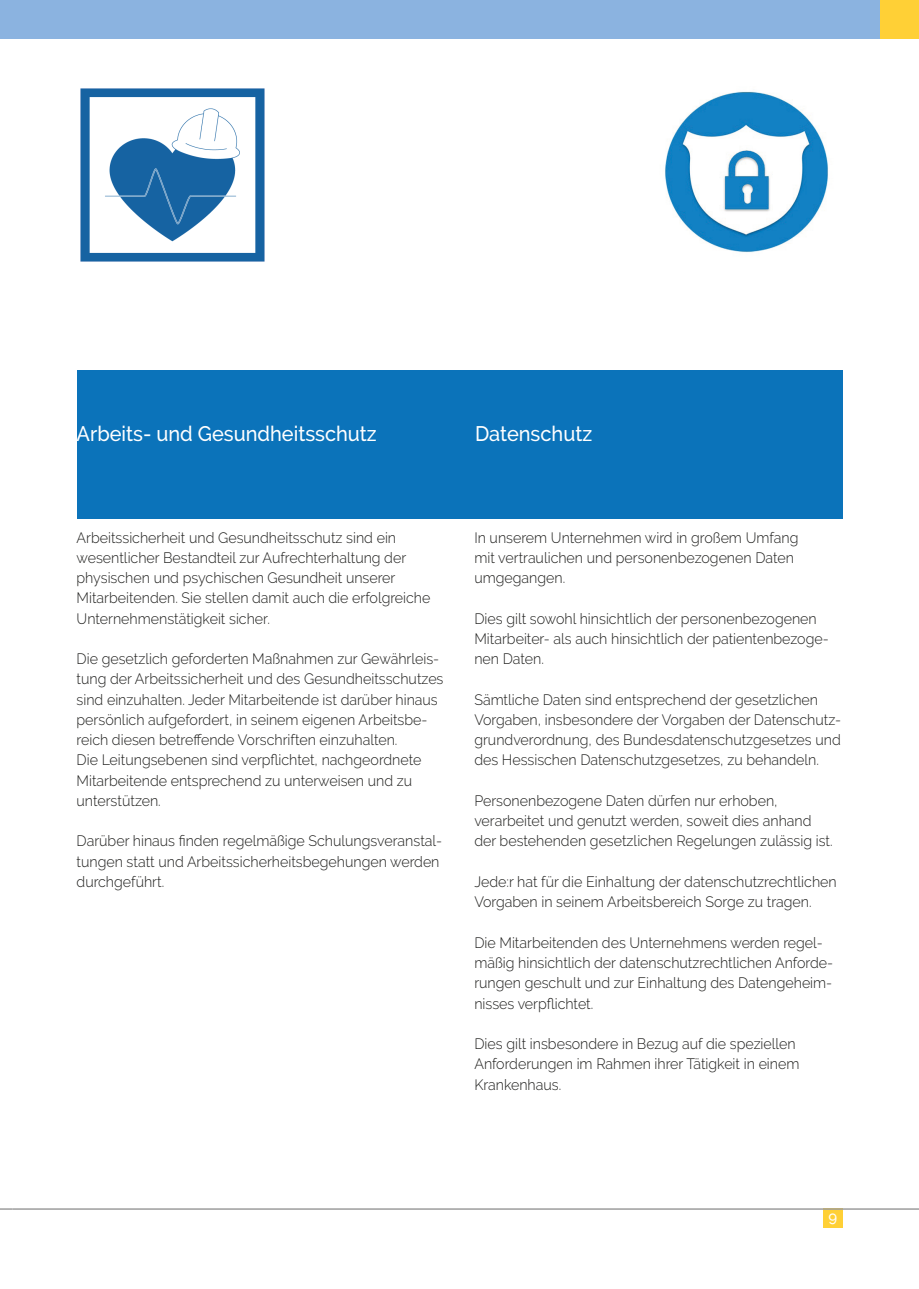
<style>
.page{position:relative;width:919px;height:1289px;background:#fff}
.page>*{position:absolute;margin:0;border:0;box-sizing:border-box;transform-origin:0 0}
.t1{font:500 21px "Raleway";color:#fff;scale:.95 1}
.t2{font:300 15px/20.2px "Raleway";color:#1d1d1b;scale:.95 1}
.t3{font:500 15px "Raleway";color:#fff}
</style>
<div class="page">
<div style="left:77px;top:370px;width:765px;height:148px;background:#0b73ba"></div>
<img style="left:80px;top:88px;width:184px;height:173px">
<img style="left:665px;top:91px;width:163px;height:162px">
<div style="left:13px;top:0;width:867px;height:38px;background:#8bb3e0"></div>
<div style="left:880px;top:0;width:38px;height:38px;background:#ffd036"></div>
<div style="left:823px;top:1208px;width:19px;height:19px;background:#ffd036"></div>
<hr style="left:13px;top:1208px;width:905px;height:1px;background:#9d9d9d">
<div style="left:0;top:0;width:13px;height:38px;background:#8bb3e0"></div>
<svg style="left:0;top:1208px;width:13px;height:1px"></svg>
<h1 class="t1" style="left:77px;top:422px;width:317px">Arbeits- und Gesundheitsschutz</h1>
<h1 class="t1" style="left:475px;top:422px;width:125px">Datenschutz</h1>
<p class="t2" style="left:77px;top:527px;width:374px">Arbeitssicherheit und Gesundheitsschutz sind ein wesentlicher Bestandteil zur Aufrechterhaltung der physischen und psychischen Gesundheit unserer Mitarbeitenden. Sie stellen damit auch die erfolgreiche Unternehmenstätigkeit sicher.</p>
<p class="t2" style="left:77px;top:648px;width:388px">Die gesetzlich geforderten Maßnahmen zur Gewährleis&shy;tung der Arbeitssicherheit und des Gesundheitsschutzes sind einzuhalten. Jeder Mitarbeitende ist darüber hinaus persönlich aufgefordert, in seinem eigenen Arbeitsbe&shy;reich diesen betreffende Vorschriften einzuhalten.<br>Die Leitungsebenen sind verpflichtet, nachgeordnete Mitarbeitende entsprechend zu unterweisen und zu unterstützen.</p>
<p class="t2" style="left:77px;top:831px;width:386px">Darüber hinaus finden regelmäßige Schulungsveranstal&shy;tungen statt und Arbeitssicherheitsbegehungen werden durchgeführt.</p>
<p class="t2" style="left:474px;top:527px;width:342px">In unserem Unternehmen wird in großem Umfang mit vertraulichen und personenbezogenen Daten umgegangen.</p>
<p class="t2" style="left:474px;top:608px;width:374px">Dies gilt sowohl hinsichtlich der personenbezogenen<br>Mitarbeiter- als auch hinsichtlich der patientenbezoge&shy;nen Daten.</p>
<p class="t2" style="left:474px;top:689px;width:387px">Sämtliche Daten sind entsprechend der gesetzlichen Vorgaben, insbesondere der Vorgaben der Datenschutz&shy;grundverordnung, des Bundesdatenschutzgesetzes und des Hessischen Datenschutzgesetzes, zu behandeln.</p>
<p class="t2" style="left:474px;top:790px;width:378px">Personenbezogene Daten dürfen nur erhoben, verarbeitet und genutzt werden, soweit dies anhand der bestehenden gesetzlichen Regelungen zulässig ist.</p>
<p class="t2" style="left:474px;top:871px;width:383px">Jede:r hat für die Einhaltung der datenschutzrechtlichen<br>Vorgaben in seinem Arbeitsbereich Sorge zu tragen.</p>
<p class="t2" style="left:474px;top:932px;width:379px">Die Mitarbeitenden des Unternehmens werden regel&shy;mäßig hinsichtlich der datenschutzrechtlichen Anforde&shy;rungen geschult und zur Einhaltung des Datengeheim&shy;nisses verpflichtet.</p>
<p class="t2" style="left:474px;top:1033px;width:344px">Dies gilt insbesondere in Bezug auf die speziellen<br>Anforderungen im Rahmen ihrer Tätigkeit in einem<br>Krankenhaus.</p>
<p class="t3" style="left:828px;top:1208px;width:10px">9</p>
</div>
